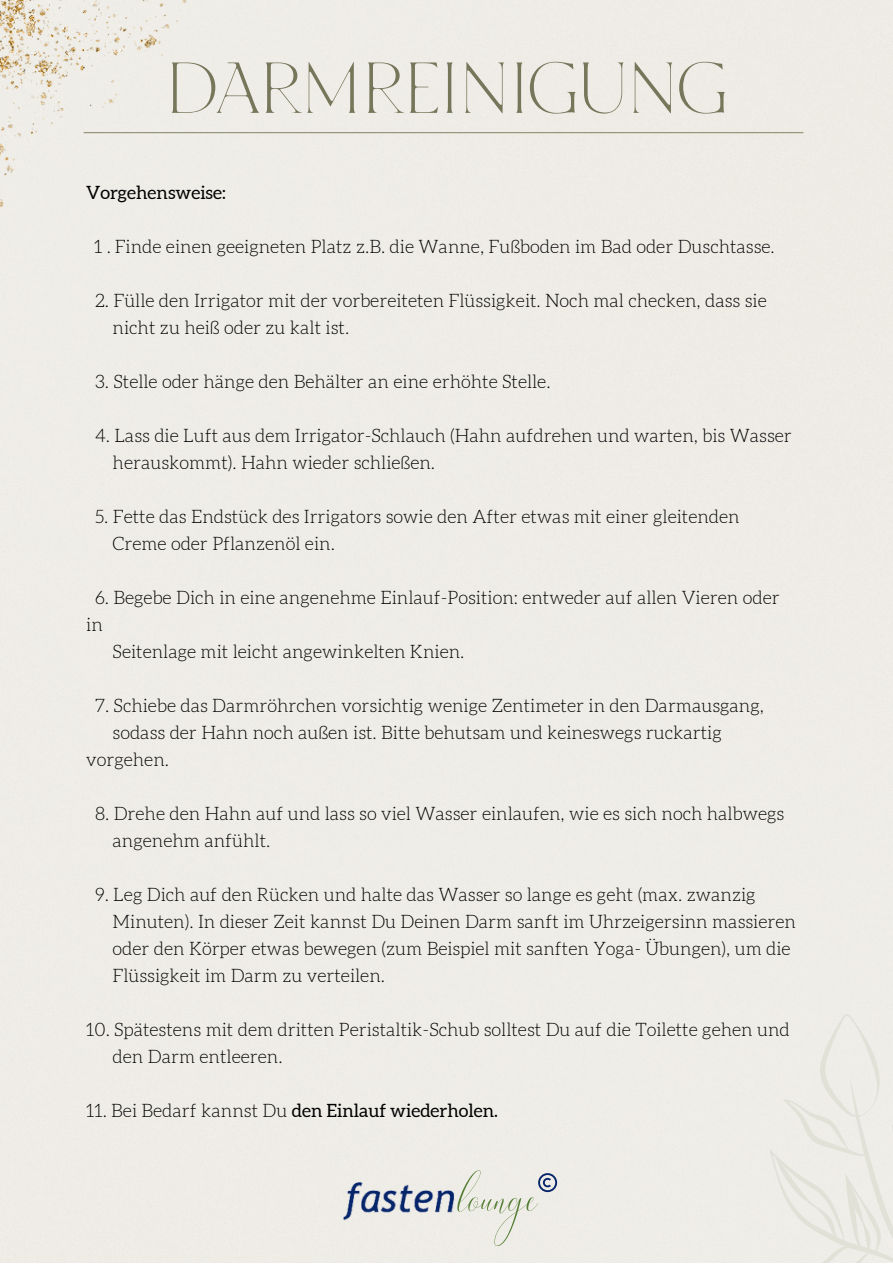
<style>
.page{position:relative;width:893px;height:1264px;background:#fff}
.page>*{position:absolute;margin:0;border:0;box-sizing:border-box;transform-origin:0 0}
.t1{font:72px "TT Ricordi Nobili";letter-spacing:-.1em;color:#76765b}
.t2{font:53.7px "Callem Script Slant";color:#557f36}
.t3{font:300 18.3px/27px "Aleo";color:#000}
.t4{font:18.3px "Aleo";color:#000}
.s1{font-weight:300}
</style>
<div class="page">
<hr style="left:84px;top:132px;width:719px;height:1px;background:#8f8f74">
<svg style="left:769px;top:1013px;width:123px;height:249px;background:#edebe5"></svg>
<img style="left:336px;top:1176px;width:119px;height:47px">
<svg style="left:538px;top:1173px;width:19px;height:19px"></svg>
<div style="left:0;top:0;width:277px;height:357px;background:#efede7"></div>
<h1 class="t1" style="left:162px;top:39px;width:570px">DARMREINIGUNG</h1>
<p class="t4" style="left:86px;top:184px;width:141px">Vorgehensweise:</p>
<p class="t3" style="left:94px;top:234px;width:682px">1 . Finde einen geeigneten Platz z.B. die Wanne, Fußboden im Bad oder Duschtasse.</p>
<p class="t3" style="left:113px;top:288px;width:655px;text-indent:-18px">2. Fülle den Irrigator mit der vorbereiteten Flüssigkeit. Noch mal checken, dass sie nicht zu heiß oder zu kalt ist.</p>
<p class="t3" style="left:95px;top:368px;width:457px">3. Stelle oder hänge den Behälter an eine erhöhte Stelle.</p>
<p class="t3" style="left:113px;top:422px;width:680px;text-indent:-18px">4. Lass die Luft aus dem Irrigator-Schlauch (Hahn aufdrehen und warten, bis Wasser herauskommt). Hahn wieder schließen.</p>
<p class="t3" style="left:113px;top:503px;width:628px;text-indent:-18px">5. Fette das Endstück des Irrigators sowie den After etwas mit einer gleitenden<br>Creme oder Pflanzenöl ein.</p>
<p class="t3" style="left:95px;top:584px;width:686px">6. Begebe Dich in eine angenehme Einlauf-Position: entweder auf allen Vieren oder</p>
<p class="t3" style="left:86px;top:611px;width:18px">in</p>
<p class="t3" style="left:113px;top:638px;width:353px">Seitenlage mit leicht angewinkelten Knien.</p>
<p class="t3" style="left:95px;top:692px;width:670px">7. Schiebe das Darmröhrchen vorsichtig wenige Zentimeter in den Darmausgang,</p>
<p class="t3" style="left:113px;top:719px;width:610px">sodass der Hahn noch außen ist. Bitte behutsam und keineswegs ruckartig</p>
<p class="t3" style="left:86px;top:746px;width:84px">vorgehen.</p>
<p class="t3" style="left:113px;top:800px;width:673px;text-indent:-18px">8. Drehe den Hahn auf und lass so viel Wasser einlaufen, wie es sich noch halbwegs angenehm anfühlt.</p>
<p class="t3" style="left:113px;top:881px;width:684px;text-indent:-18px">9. Leg Dich auf den Rücken und halte das Wasser so lange es geht (max. zwanzig Minuten). In dieser Zeit kannst Du Deinen Darm sanft im Uhrzeigersinn massieren oder den Körper etwas bewegen (zum Beispiel mit sanften Yoga- Übungen), um die Flüssigkeit im Darm zu verteilen.</p>
<p class="t3" style="left:113px;top:1016px;width:678px;text-indent:-26px">10. Spätestens mit dem dritten Peristaltik-Schub solltest Du auf die Toilette gehen und den Darm entleeren.</p>
<p class="t4" style="left:86px;top:1101px;width:413px"><span class="s1">11. Bei Bedarf kannst Du</span> den Einlauf wiederholen.</p>
<h2 class="t2" style="left:455px;top:1166px;width:81px">lounge</h2>
</div>
